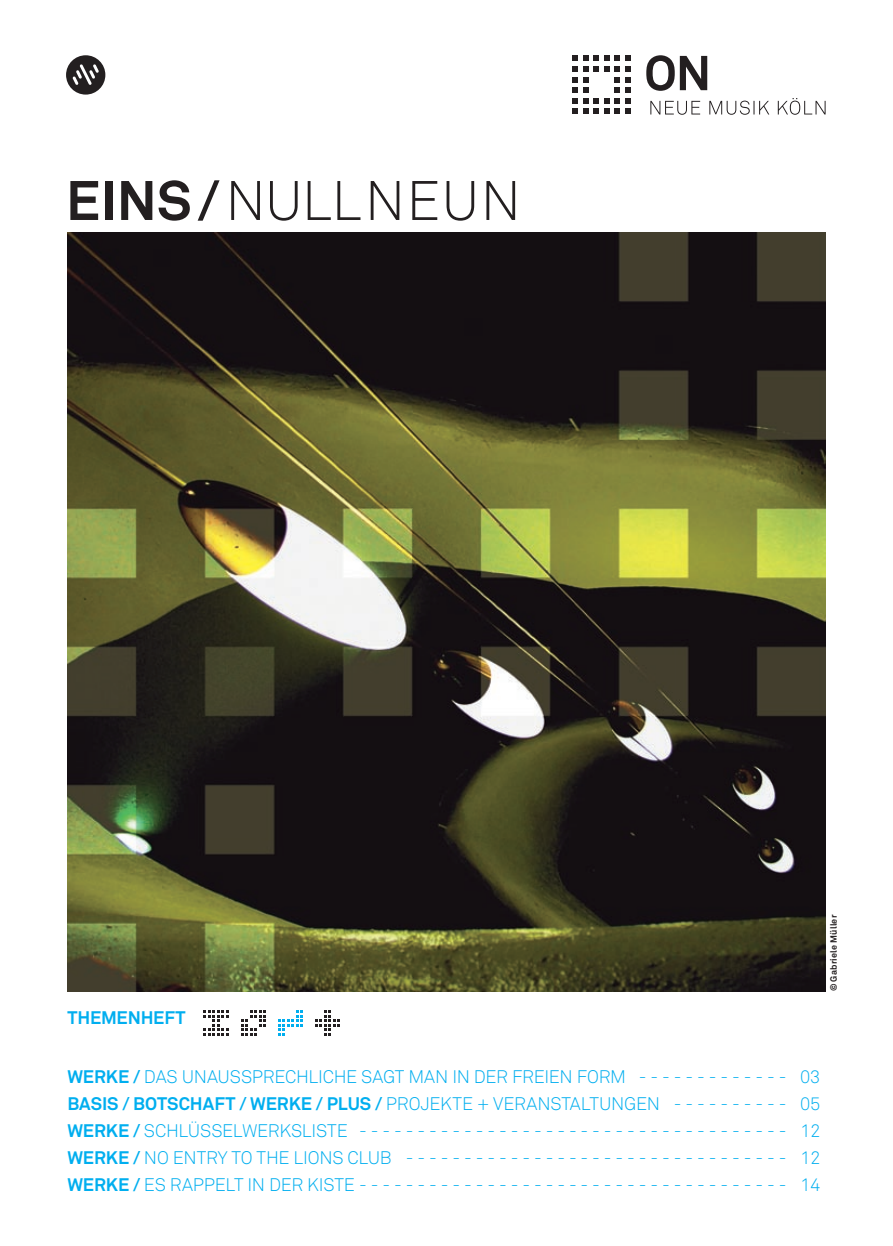
<style>
.page{position:relative;width:893px;height:1246px;background:#fff}
.page>*{position:absolute;margin:0;border:0;box-sizing:border-box;transform-origin:0 0}
.t1{font:300 54.9px "Akkurat";letter-spacing:.02em;color:#231f20}
.t2{font:300 18px/27px "Akkurat";letter-spacing:-.015em;color:#00aeef;text-align:justify}
.t3{font:700 18px "Akkurat";letter-spacing:-.01em;color:#00aeef}
.t4{font:700 9px "Akkurat";letter-spacing:.02em;color:#231f20}
.s1{font-weight:700}
</style>
<div class="page">
<img style="left:67px;top:233px;width:759px;height:758px">
<div style="left:66px;top:55px;width:39px;height:40px;background:#231f20;border-radius:50%"></div>
<svg style="left:73px;top:64px;width:26px;height:21px"></svg>
<svg style="left:646px;top:55px;width:61px;height:36px"></svg>
<svg style="left:650px;top:98px;width:176px;height:17px"></svg>
<svg style="left:572px;top:56px;width:37px;height:26px"></svg>
<svg style="left:615px;top:56px;width:15px;height:26px"></svg>
<svg style="left:572px;top:88px;width:37px;height:15px"></svg>
<svg style="left:615px;top:88px;width:15px;height:15px"></svg>
<svg style="left:572px;top:109px;width:37px;height:5px"></svg>
<svg style="left:615px;top:109px;width:15px;height:5px"></svg>
<svg style="left:204px;top:1010px;width:24px;height:25px"></svg>
<svg style="left:241px;top:1010px;width:25px;height:25px"></svg>
<svg style="left:278px;top:1010px;width:25px;height:25px"></svg>
<svg style="left:315px;top:1010px;width:25px;height:25px"></svg>
<h1 class="t1" style="left:66px;top:168px;width:457px"><span class="s1">EINS /</span> NULLNEUN</h1>
<p class="t3" style="left:67px;top:1007px;width:120px">THEMENHEFT</p>
<p class="t4" style="left:828px;top:991px;width:78px;rotate:-90deg">© Gabriele Müller</p>
<p class="t2" style="left:67px;top:1063px;width:755px"><span class="s1">WERKE /</span> DAS UNAUSSPRECHLICHE SAGT MAN IN DER FREIEN FORM - - - - - - - - - - - - - 03<br><span class="s1">BASIS / BOTSCHAFT / WERKE / PLUS /</span> PROJEKTE + VERANSTALTUNGEN - - - - - - - - - - 05<br><span class="s1">WERKE /</span> SCHLÜSSELWERKSLISTE ------------------------------------- 12<br><span class="s1">WERKE /</span> NO ENTRY TO THE LIONS CLUB --------------------------------- 12<br><span class="s1">WERKE /</span> ES RAPPELT IN DER KISTE - - - - - - - - - - - - - - - - - - - - - - - - - - - - - - - - - - - - - 14</p>
</div>
